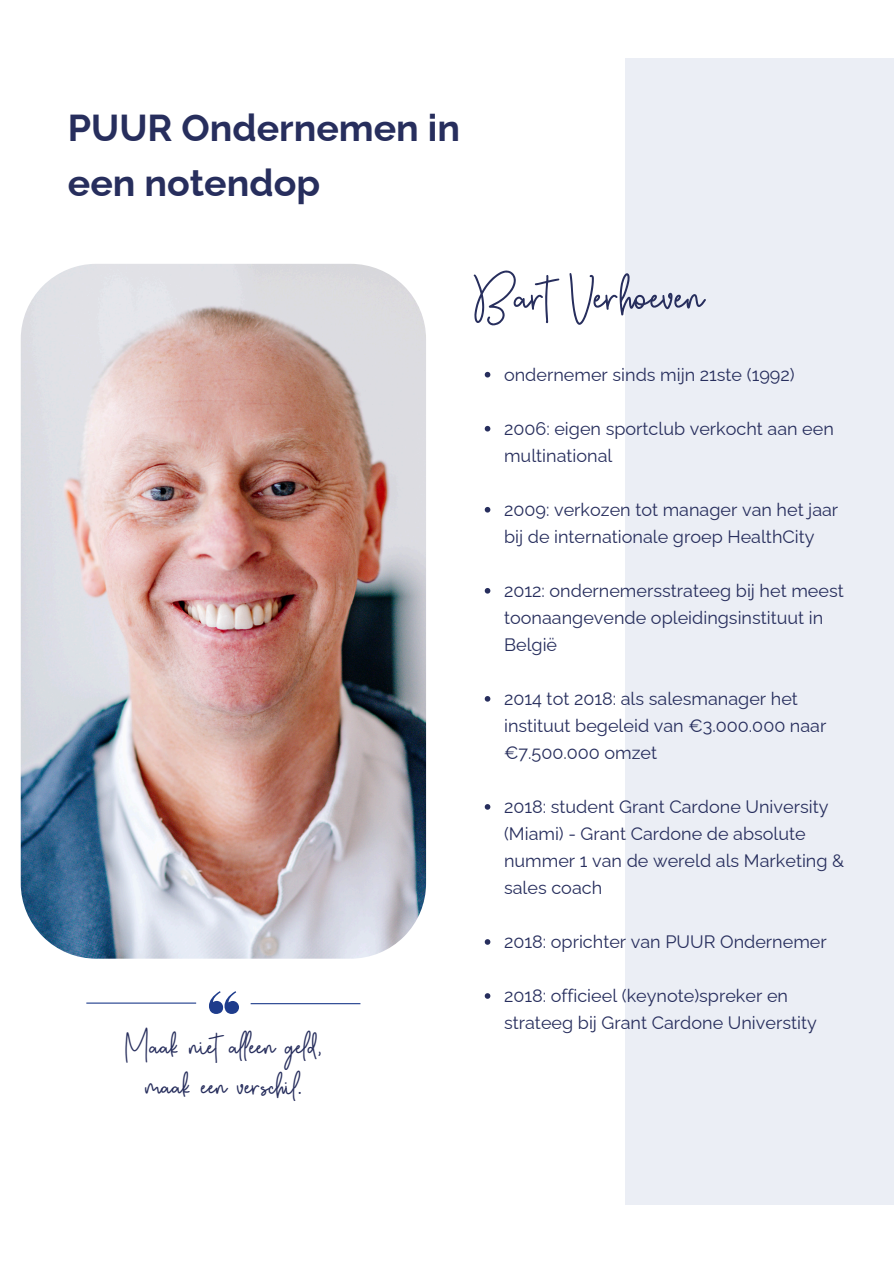
<style>
.page{position:relative;width:894px;height:1264px;background:#fff}
.page>*{position:absolute;margin:0;border:0;box-sizing:border-box;transform-origin:0 0}
.t1{font:52.5px "Autumn Fairy";color:#272e5d}
.t2{font:700 37.5px/55.2px "Raleway";color:#272e5d}
.t3{font:33px/39.3px "Autumn Fairy";color:#272e5d;text-align:center}
.t4{font:18px/27px "Raleway";color:#272e5d}
</style>
<div class="page">
<hr style="left:86px;top:1002px;width:110px;height:1px;background:#1e3c8c">
<svg style="left:209px;top:991px;width:30px;height:22px"></svg>
<hr style="left:250px;top:1003px;width:110px;height:1px;background:#1e3c8c">
<img style="left:21px;top:264px;width:405px;height:694px">
<div style="left:625px;top:58px;width:268px;height:1146px;background:#ebeef5"></div>
<svg style="left:484px;top:372px;width:6px;height:5px"></svg>
<svg style="left:484px;top:426px;width:6px;height:5px"></svg>
<svg style="left:484px;top:507px;width:6px;height:5px"></svg>
<svg style="left:484px;top:588px;width:6px;height:5px"></svg>
<svg style="left:484px;top:696px;width:6px;height:5px"></svg>
<svg style="left:484px;top:804px;width:6px;height:5px"></svg>
<svg style="left:484px;top:939px;width:6px;height:5px"></svg>
<svg style="left:484px;top:993px;width:6px;height:5px"></svg>
<h2 class="t2" style="left:68px;top:100px;width:394px">PUUR Ondernemen in een notendop</h2>
<p class="t3" style="left:125px;top:1025px;width:198px">Maak niet alleen geld, maak een verschil.</p>
<p class="t1" style="left:473px;top:259px;width:232px">Bart Verhoeven</p>
<p class="t4" style="left:504px;top:361px;width:292px">ondernemer sinds mijn 21ste (1992)</p>
<p class="t4" style="left:504px;top:415px;width:331px">2006: eigen sportclub verkocht aan een multinational</p>
<p class="t4" style="left:504px;top:496px;width:335px">2009: verkozen tot manager van het jaar bij de internationale groep HealthCity</p>
<p class="t4" style="left:504px;top:577px;width:341px">2012: ondernemersstrateeg bij het meest toonaangevende opleidingsinstituut in<br>België</p>
<p class="t4" style="left:504px;top:685px;width:324px">2014 tot 2018: als salesmanager het instituut begeleid van €3.000.000 naar €7.500.000 omzet</p>
<p class="t4" style="left:504px;top:793px;width:341px">2018: student Grant Cardone University (Miami) - Grant Cardone de absolute nummer 1 van de wereld als Marketing &amp; sales coach</p>
<p class="t4" style="left:504px;top:928px;width:324px">2018: oprichter van PUUR Ondernemer</p>
<p class="t4" style="left:504px;top:982px;width:314px">2018: officieel (keynote)spreker en strateeg bij Grant Cardone Universtity</p>
</div>
